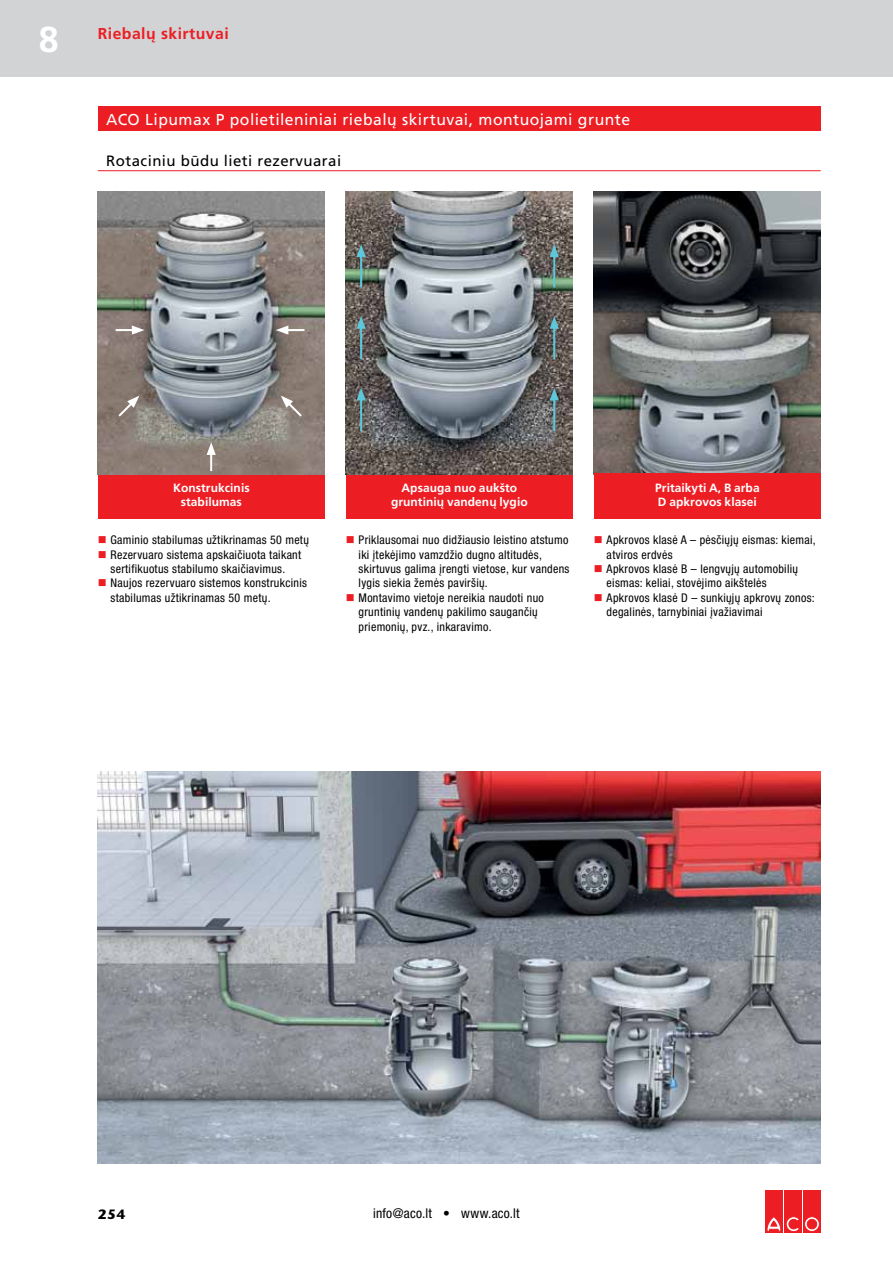
<style>
.page{position:relative;width:893px;height:1263px;background:#fff}
.page>*{position:absolute;margin:0;border:0;box-sizing:border-box;transform-origin:0 0}
.t1{font:700 36px "Frutiger PRO";color:#fff}
.t2{font:15.75px "Frutiger PRO";letter-spacing:.03em;color:#fff}
.t3{font:700 15.75px "Frutiger PRO";letter-spacing:.03em;color:#ed1d24}
.t4{font:15px "Frutiger PRO";letter-spacing:.03em;color:#000}
.t5{font:condensed 13.5px "Helvetica Neue LT Pro";letter-spacing:.02em;color:#000}
.t6{font:700 13.5px "Stone Sans ITC Pro";color:#000}
.t7{font:condensed 12px/14.4px "Helvetica Neue LT Pro";letter-spacing:.025em;color:#000}
.t8{font:700 12px/14.4px "Frutiger PRO";letter-spacing:.005em;color:#fff;text-align:center}
</style>
<div class="page">
<div style="left:98px;top:106px;width:723px;height:25px;background:#ed1d24"></div>
<div style="left:0;top:0;width:893px;height:77px;background:#d1d3d4"></div>
<div style="left:765px;top:1191px;width:18px;height:42px;background:#ed1d24"></div>
<div style="left:784px;top:1191px;width:18px;height:42px;background:#ed1d24"></div>
<svg style="left:767px;top:1216px;width:32px;height:16px"></svg>
<div style="left:803px;top:1191px;width:18px;height:42px;background:#ed1d24"></div>
<svg style="left:804px;top:1217px;width:15px;height:14px"></svg>
<div style="left:804px;top:1217px;width:15px;height:14px;border:1px solid #ed1d24;border-radius:50%"></div>
<div style="left:807px;top:1219px;width:10px;height:10px;background:#ed1d24;border-radius:50%"></div>
<div style="left:807px;top:1219px;width:10px;height:10px;border:1px solid #ed1d24;border-radius:50%"></div>
<img style="left:98px;top:772px;width:723px;height:391px">
<img style="left:594px;top:192px;width:227px;height:282px">
<div style="left:98px;top:474px;width:227px;height:45px;background:#ed1d24"></div>
<div style="left:346px;top:474px;width:227px;height:45px;background:#ed1d24"></div>
<div style="left:594px;top:474px;width:227px;height:45px;background:#ed1d24"></div>
<img style="left:98px;top:192px;width:227px;height:282px">
<hr style="left:210px;top:451px;width:2px;height:20px;background:#fff">
<svg style="left:207px;top:442px;width:9px;height:13px"></svg>
<svg style="left:276px;top:325px;width:28px;height:10px"></svg>
<svg style="left:116px;top:325px;width:28px;height:10px"></svg>
<svg style="left:281px;top:396px;width:23px;height:23px"></svg>
<svg style="left:116px;top:396px;width:23px;height:23px"></svg>
<img style="left:346px;top:192px;width:227px;height:282px">
<hr style="left:360px;top:253px;width:2px;height:34px;background:#5dc8dc">
<svg style="left:357px;top:244px;width:9px;height:13px"></svg>
<hr style="left:553px;top:253px;width:2px;height:34px;background:#5dc8dc">
<svg style="left:550px;top:244px;width:9px;height:13px"></svg>
<hr style="left:360px;top:325px;width:2px;height:34px;background:#5dc8dc">
<svg style="left:357px;top:316px;width:9px;height:13px"></svg>
<hr style="left:553px;top:325px;width:2px;height:34px;background:#5dc8dc">
<svg style="left:550px;top:316px;width:9px;height:13px"></svg>
<hr style="left:360px;top:397px;width:2px;height:34px;background:#5dc8dc">
<svg style="left:357px;top:388px;width:9px;height:12px"></svg>
<hr style="left:553px;top:397px;width:2px;height:34px;background:#5dc8dc">
<svg style="left:550px;top:388px;width:9px;height:12px"></svg>
<hr style="left:98px;top:170px;width:723px;height:1px;background:#ed1d24">
<h1 class="t1" style="left:39px;top:18px;width:22px">8</h1>
<h2 class="t3" style="left:98px;top:24px;width:132px">Riebalų skirtuvai</h2>
<h2 class="t2" style="left:106px;top:110px;width:525px">ACO Lipumax P polietileniniai riebalų skirtuvai, montuojami grunte</h2>
<p class="t4" style="left:106px;top:152px;width:236px">Rotaciniu būdu lieti rezervuarai</p>
<p class="t8" style="left:173px;top:480px;width:78px">Konstrukcinis stabilumas</p>
<p class="t8" style="left:391px;top:480px;width:138px">Apsauga nuo aukšto gruntinių vandenų lygio</p>
<p class="t8" style="left:655px;top:480px;width:106px;text-align:left">Pritaikyti A, B arba<br>D apkrovos klasei</p>
<p class="t7" style="left:111px;top:533px;width:200px">Gaminio stabilumas užtikrinamas 50 metų Rezervuaro sistema apskaičiuota taikant sertifikuotus stabilumo skaičiavimus.<br>Naujos rezervuaro sistemos konstrukcinis stabilumas užtikrinamas 50 metų.</p>
<p class="t7" style="left:359px;top:533px;width:212px">Priklausomai nuo didžiausio leistino atstumo iki įtekėjimo vamzdžio dugno altitudės, skirtuvus galima įrengti vietose, kur vandens lygis siekia žemės paviršių.<br>Montavimo vietoje nereikia naudoti nuo gruntinių vandenų pakilimo saugančių priemonių, pvz., inkaravimo.</p>
<p class="t7" style="left:607px;top:533px;width:211px">Apkrovos klasė A – pėsčiųjų eismas: kiemai, atviros erdvės<br>Apkrovos klasė B – lengvųjų automobilių eismas: keliai, stovėjimo aikštelės<br>Apkrovos klasė D – sunkiųjų apkrovų zonos: degalinės, tarnybiniai įvažiavimai</p>
<p class="t6" style="left:98px;top:1205px;width:29px">254</p>
<p class="t5" style="left:373px;top:1205px;width:148px">info@aco.lt • www.aco.lt</p>
</div>
